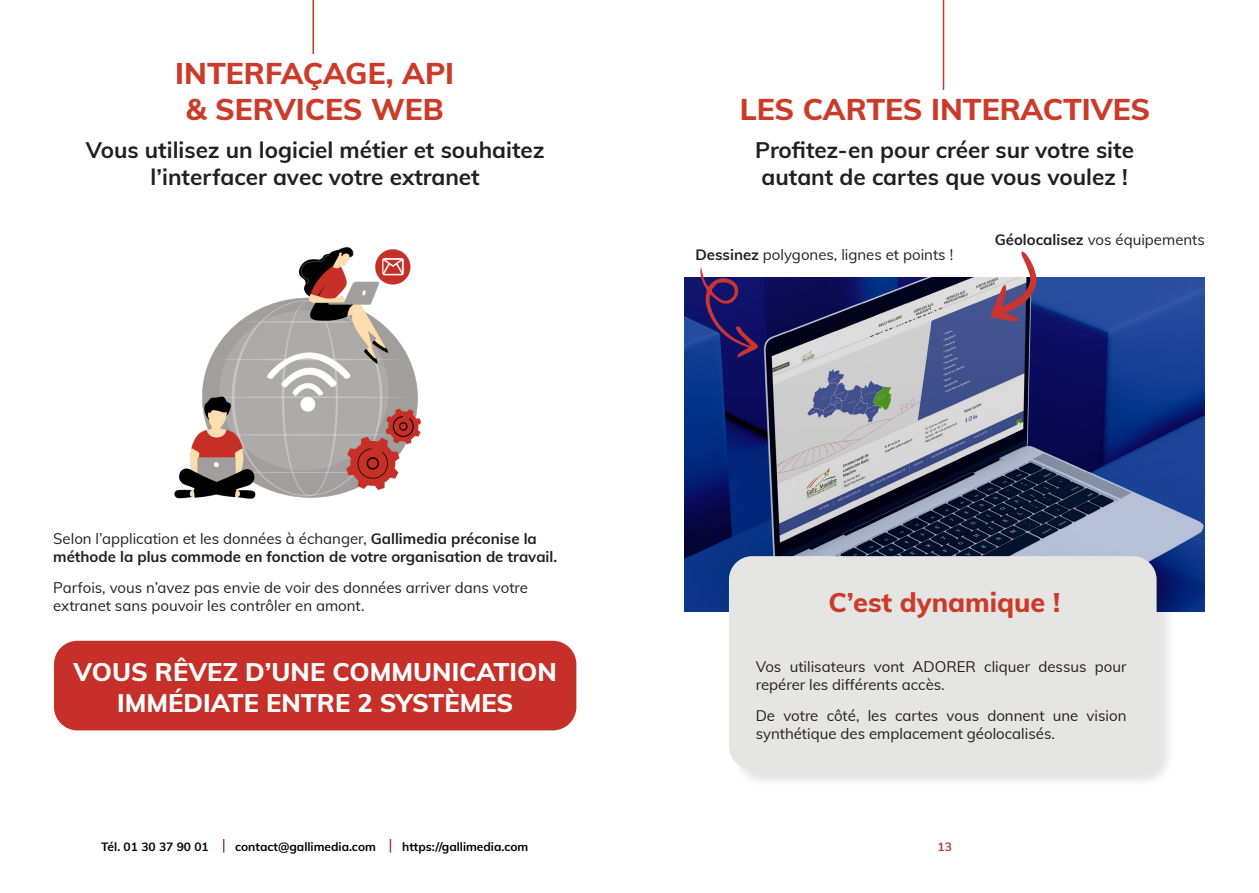
<style>
.page{position:relative;width:1259px;height:893px;background:#fff}
.page>*{position:absolute;margin:0;border:0;box-sizing:border-box;transform-origin:0 0}
.t1{font:800 30px "Muli";color:#cc3b29}
.t2{font:800 27px "Muli";color:#cc3a28}
.t3{font:800 25.5px/30.6px "Muli";color:#fff;text-align:center}
.t4{font:700 22.5px/27px "Muli";color:#231f20;text-align:center}
.t5{font:15px/18px "Muli";color:#231f20}
.t6{font:700 15px/18px "Muli";color:#231f20}
.t7{font:700 12px "Muli";color:#000}
.t8{font:700 12px "Muli";color:#ad4336}
.s1{font-weight:400}
.s2{font-weight:700}
</style>
<div class="page">
<div style="left:54px;top:641px;width:522px;height:89px;background:#c73028;border-radius:23px"></div>
<svg style="left:223px;top:839px;width:1px;height:13px"></svg>
<svg style="left:390px;top:839px;width:1px;height:13px"></svg>
<hr style="left:312px;top:0;width:2px;height:54px;background:#cc3b29">
<hr style="left:942px;top:0;width:2px;height:90px;background:#cc3b29">
<img style="left:684px;top:277px;width:521px;height:334px">
<img style="left:174px;top:247px;width:248px;height:252px">
<div style="left:731px;top:559px;width:444px;height:229px;background:#231f20;opacity:.1"></div>
<div style="left:729px;top:556px;width:427px;height:213px;background:#e5e5e4;border-radius:23px"></div>
<svg style="left:700px;top:267px;width:59px;height:91px;background:#423576"></svg>
<svg style="left:990px;top:251px;width:47px;height:71px"></svg>
<p class="t1" style="left:175px;top:51px;width:280px">INTERFAÇAGE, API</p>
<p class="t1" style="left:186px;top:87px;width:259px">&amp; SERVICES WEB</p>
<p class="t1" style="left:740px;top:87px;width:412px">LES CARTES INTERACTIVES</p>
<p class="t4" style="left:755px;top:135px;width:380px">Profitez-en pour créer sur votre site</p>
<p class="t4" style="left:761px;top:162px;width:368px">autant de cartes que vous voulez !</p>
<p class="t4" style="left:86px;top:135px;width:460px">Vous utilisez un logiciel métier et souhaitez l’interfacer avec votre extranet</p>
<p class="t6" style="left:53px;top:529px;width:505px"><span class="s1">Selon l’application et les données à échanger,</span> Gallimedia préconise la méthode la plus commode en fonction de votre organisation de travail.</p>
<p class="t5" style="left:53px;top:578px;width:476px">Parfois, vous n’avez pas envie de voir des données arriver dans votre extranet sans pouvoir les contrôler en amont.</p>
<p class="t3" style="left:73px;top:656px;width:485px">VOUS RÊVEZ D’UNE COMMUNICATION<br>IMMÉDIATE ENTRE 2 SYSTÈMES</p>
<p class="t5" style="left:695px;top:245px;width:259px"><span class="s2">Dessinez</span> polygones, lignes et points !</p>
<p class="t5" style="left:994px;top:230px;width:212px"><span class="s2">Géolocalisez</span> vos équipements</p>
<p class="t2" style="left:828px;top:582px;width:233px">C’est dynamique !</p>
<p class="t5" style="left:756px;top:657px;width:372px">Vos utilisateurs vont ADORER cliquer dessus pour repérer les différents accès.</p>
<p class="t5" style="left:756px;top:706px;width:372px">De votre côté, les cartes vous donnent une vision synthétique des emplacement géolocalisés.</p>
<p class="t7" style="left:101px;top:838px;width:109px">Tél. 01 30 37 90 01</p>
<p class="t7" style="left:235px;top:838px;width:142px">contact@gallimedia.com</p>
<p class="t7" style="left:402px;top:838px;width:128px">https://gallimedia.com</p>
<p class="t8" style="left:937px;top:838px;width:16px">13</p>
</div>
